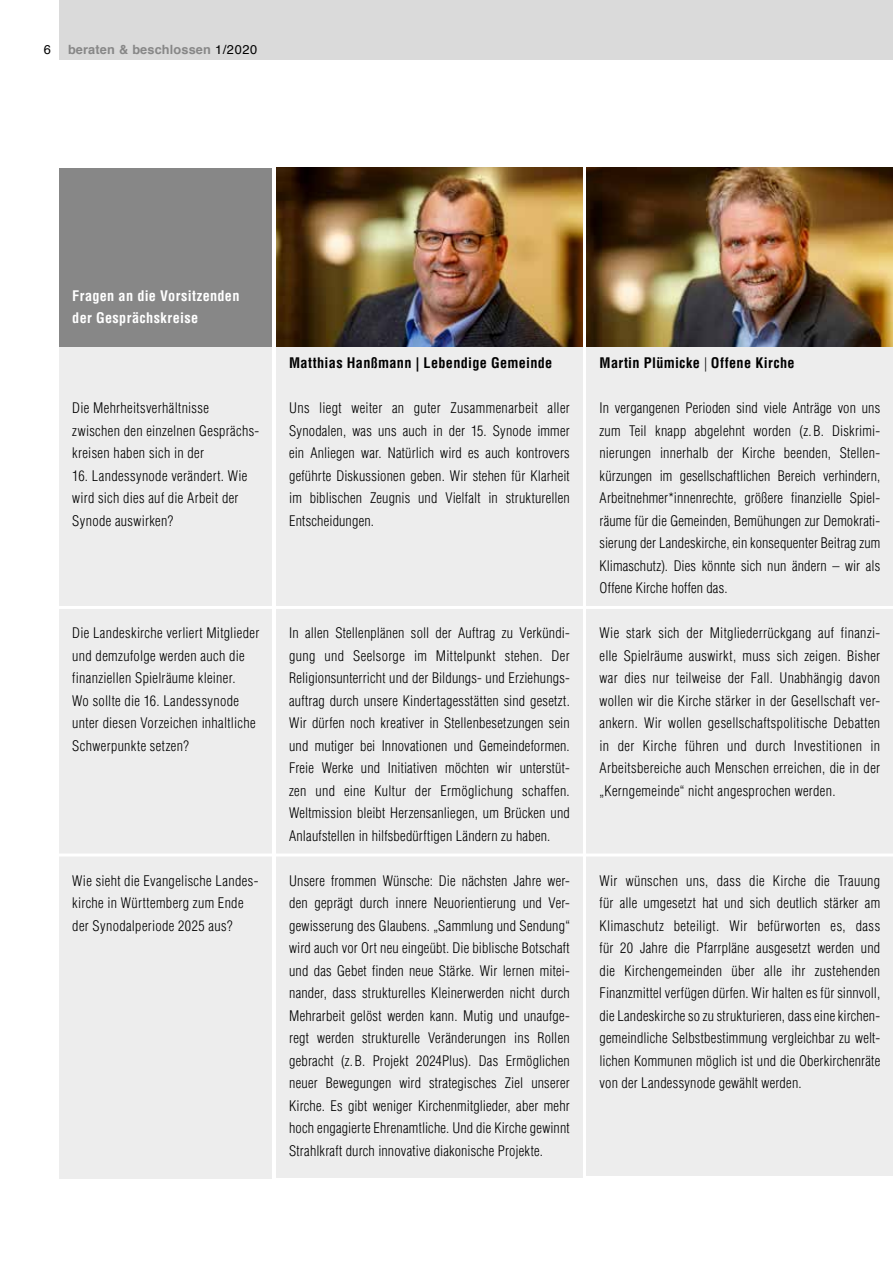
<style>
.page{position:relative;width:893px;height:1263px;background:#fff}
.page>*{position:absolute;margin:0;border:0;box-sizing:border-box;transform-origin:0 0}
.t1{font:300 condensed 14.25px/22.5px "Helvetica LT Std";letter-spacing:.02em;color:#000;text-align:justify}
.t2{font:700 condensed 14.25px "Helvetica LT Std";letter-spacing:.02em;color:#000}
.t3{font:700 condensed 14.25px/22.5px "Helvetica LT Std";letter-spacing:.025em;color:#fff}
.t4{font:700 12.75px "Helvetica";letter-spacing:.01em;color:#878787}
.t5{font:12.75px "Helvetica";color:#000}
.s1{font-weight:400;color:#000}
.s2{font-weight:300}
</style>
<div class="page">
<div style="left:60px;top:0;width:833px;height:60px;background:#dadada"></div>
<div style="left:60px;top:345px;width:212px;height:833px;background:#ededed"></div>
<div style="left:587px;top:346px;width:306px;height:830px;background:#ededed"></div>
<div style="left:276px;top:324px;width:307px;height:854px;background:#ededed"></div>
<div style="left:60px;top:168px;width:212px;height:179px;background:#878787"></div>
<hr style="left:0;top:606px;width:893px;height:3px;background:#fff">
<hr style="left:0;top:853px;width:893px;height:3px;background:#fff">
<img style="left:587px;top:168px;width:306px;height:179px">
<img style="left:276px;top:168px;width:307px;height:179px">
<p class="t5" style="left:44px;top:40px;width:9px">6</p>
<p class="t4" style="left:68px;top:39px;width:191px">beraten &amp; beschlossen <span class="s1">1/2020</span></p>
<p class="t3" style="left:72px;top:284px;width:169px">Fragen an die Vorsitzenden der Gesprächskreise</p>
<p class="t1" style="left:72px;top:397px;width:188px;text-align:left">Die Mehrheitsverhältnisse zwischen den einzelnen Gesprächs&shy;kreisen haben sich in der</p>
<p class="t1" style="left:72px;top:464px;width:177px;text-align:left">16. Landessynode verändert. Wie wird sich dies auf die Arbeit der<br>Synode auswirken?</p>
<p class="t1" style="left:72px;top:622px;width:189px;text-align:left">Die Landeskirche verliert Mitglieder und demzufolge werden auch die finanziellen Spielräume kleiner.<br>Wo sollte die 16. Landessynode unter diesen Vorzeichen inhaltliche<br>Schwerpunkte setzen?</p>
<p class="t1" style="left:72px;top:869px;width:187px;text-align:left">Wie sieht die Evangelische Landes&shy;kirche in Württemberg zum Ende der Synodalperiode 2025 aus?</p>
<p class="t2" style="left:289px;top:354px;width:265px">Matthias Hanßmann | Lebendige Gemeinde</p>
<p class="t1" style="left:289px;top:397px;width:282px">Uns liegt weiter an guter Zusammenarbeit aller Synodalen, was uns auch in der 15. Synode immer ein Anliegen war. Natürlich wird es auch kontrovers geführte Diskussionen geben. Wir stehen für Klarheit im biblischen Zeugnis und Vielfalt in strukturellen Entscheidungen.</p>
<p class="t1" style="left:289px;top:622px;width:282px">In allen Stellenplänen soll der Auftrag zu Verkündi&shy;gung und Seelsorge im Mittelpunkt stehen. Der Religionsunterricht und der Bildungs- und Erziehungs&shy;auftrag durch unsere Kindertagesstätten sind gesetzt.<br>Wir dürfen noch kreativer in Stellenbesetzungen sein und mutiger bei Innovationen und Gemeindeformen.<br>Freie Werke und Initiativen möchten wir unterstüt&shy;zen und eine Kultur der Ermöglichung schaffen.<br>Weltmission bleibt Herzensanliegen, um Brücken und Anlaufstellen in hilfsbedürftigen Ländern zu haben.</p>
<p class="t1" style="left:289px;top:869px;width:282px">Unsere frommen Wünsche: Die nächsten Jahre wer&shy;den geprägt durch innere Neuorientierung und Ver&shy;gewisserung des Glaubens. „Sammlung und Sendung“ wird auch vor Ort neu eingeübt. Die biblische Botschaft und das Gebet finden neue Stärke. Wir lernen mitei&shy;nander, dass strukturelles Kleinerwerden nicht durch Mehrarbeit gelöst werden kann. Mutig und unaufge&shy;regt werden strukturelle Veränderungen ins Rollen gebracht (z. B. Projekt 2024Plus). Das Ermöglichen neuer Bewegungen wird strategisches Ziel unserer Kirche. Es gibt weniger Kirchenmitglieder, aber mehr hoch engagierte Ehrenamtliche. Und die Kirche gewinnt Strahlkraft durch innovative diakonische Projekte.</p>
<p class="t2" style="left:600px;top:354px;width:197px">Martin Plümicke <span class="s2">|</span> Offene Kirche</p>
<p class="t1" style="left:600px;top:397px;width:282px">In vergangenen Perioden sind viele Anträge von uns zum Teil knapp abgelehnt worden (z. B. Diskrimi&shy;nierungen innerhalb der Kirche beenden, Stellen&shy;kürzungen im gesellschaftlichen Bereich verhindern, Arbeitnehmer*innenrechte, größere finanzielle Spiel&shy;räume für die Gemeinden, Bemühungen zur Demokrati&shy;sierung der Landeskirche, ein konsequenter Beitrag zum Klimaschutz). Dies könnte sich nun ändern – wir als Offene Kirche hoffen das.</p>
<p class="t1" style="left:600px;top:622px;width:282px">Wie stark sich der Mitgliederrückgang auf finanzi&shy;elle Spielräume auswirkt, muss sich zeigen. Bisher war dies nur teilweise der Fall. Unabhängig davon wollen wir die Kirche stärker in der Gesellschaft ver&shy;ankern. Wir wollen gesellschaftspolitische Debatten in der Kirche führen und durch Investitionen in Arbeitsbereiche auch Menschen erreichen, die in der „Kerngemeinde“ nicht angesprochen werden.</p>
<p class="t1" style="left:600px;top:869px;width:282px">Wir wünschen uns, dass die Kirche die Trauung für alle umgesetzt hat und sich deutlich stärker am Klimaschutz beteiligt. Wir befürworten es, dass für 20 Jahre die Pfarrpläne ausgesetzt werden und die Kirchengemeinden über alle ihr zustehenden Finanzmittel verfügen dürfen. Wir halten es für sinnvoll, die Landeskirche so zu strukturieren, dass eine kirchen&shy;gemeindliche Selbstbestimmung vergleichbar zu welt&shy;lichen Kommunen möglich ist und die Oberkirchenräte von der Landessynode gewählt werden.</p>
</div>
